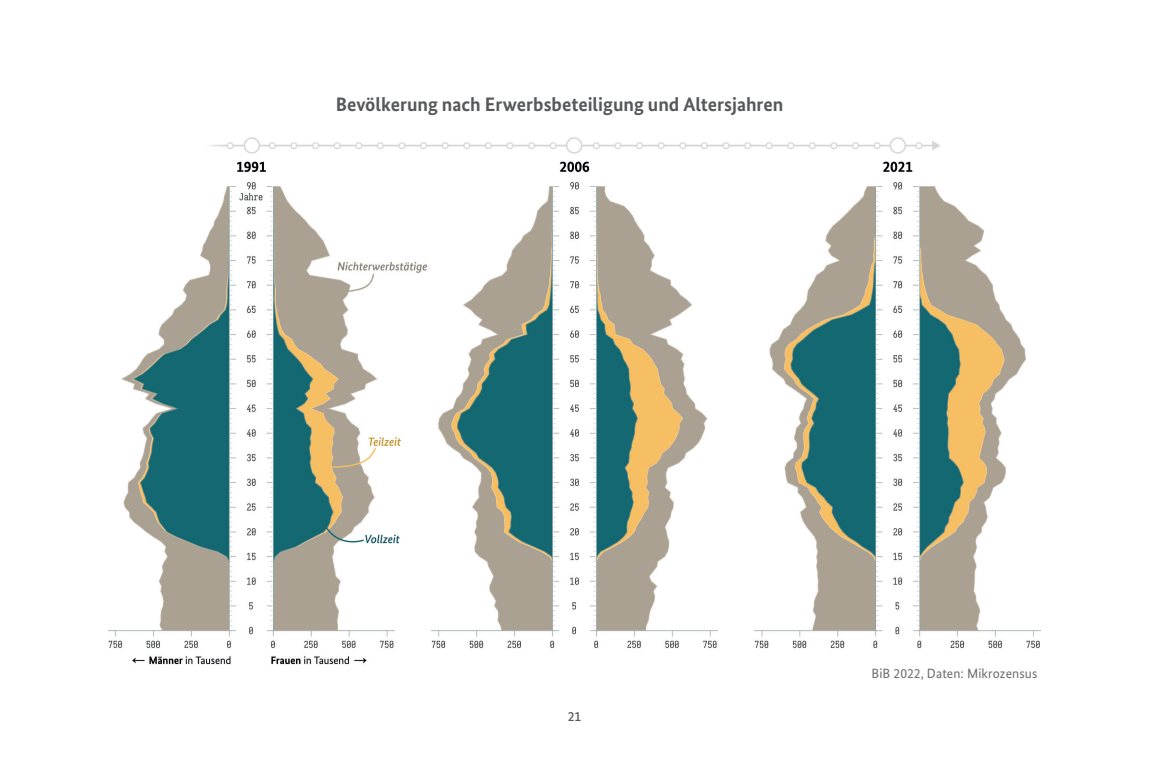
<style>
.page{position:relative;width:1149px;height:774px;background:#fff}
.page>*{position:absolute;margin:0;border:0;box-sizing:border-box;transform-origin:0 0}
.t1{font:700 19.5px "Bundes Sans";color:#57585a}
.t2{font:13.5px "Bundes Sans";letter-spacing:.01em;color:#6c6d70}
.t3{font:500 13.5px "Bundes Sans";color:#57585a}
</style>
<div class="page">
<img style="left:109px;top:137px;width:930px;height:528px">
<p class="t1" style="left:336px;top:92px;width:449px">Bevölkerung nach Erwerbsbeteiligung und Altersjahren</p>
<p class="t3" style="left:567px;top:708px;width:15px">21</p>
<p class="t2" style="left:871px;top:665px;width:167px">BiB 2022, Daten: Mikrozensus</p>
</div>
